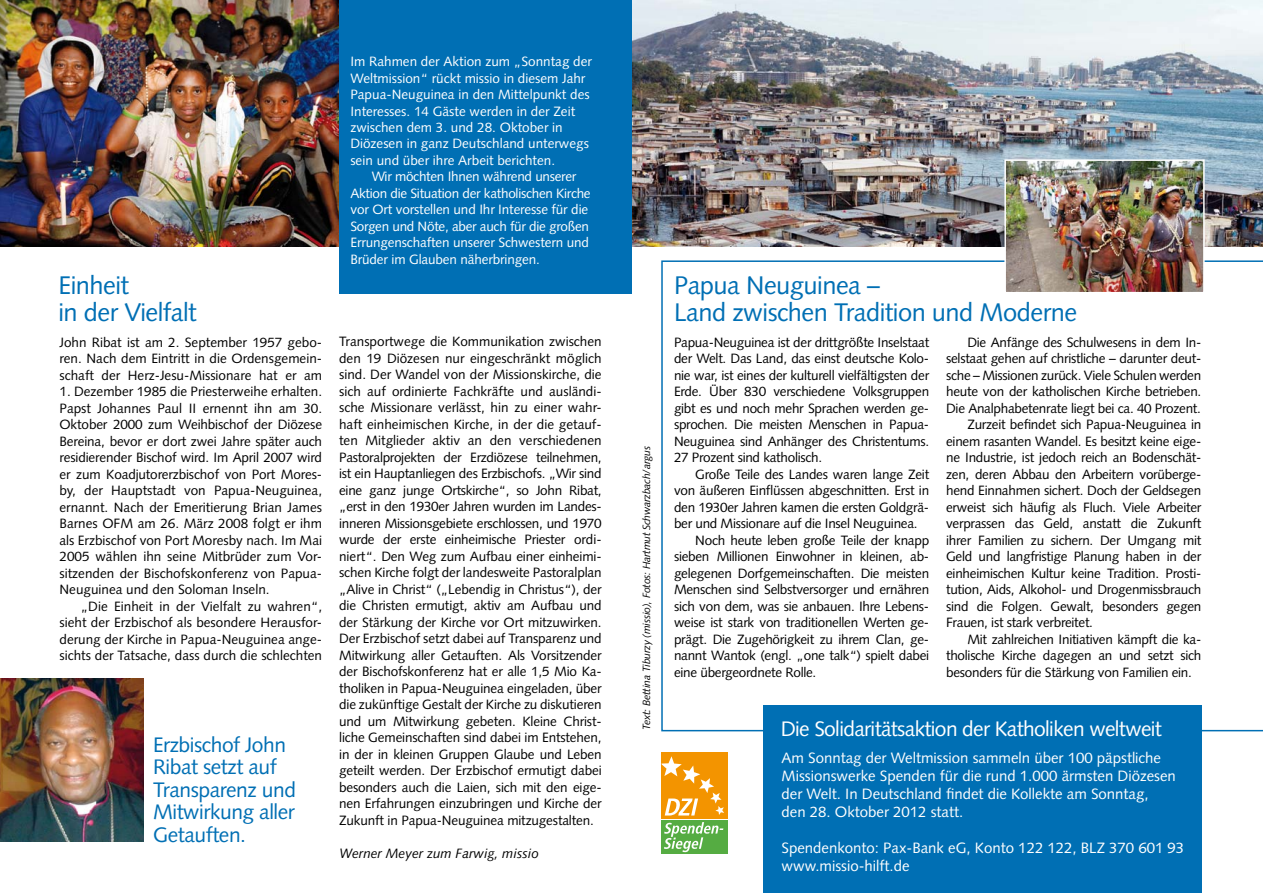
<style>
.page{position:relative;width:1263px;height:893px;background:#fff}
.page>*{position:absolute;margin:0;border:0;box-sizing:border-box;transform-origin:0 0}
.t1{font:25.5px/27px "Syntax";letter-spacing:-.02em;color:#006fb4}
.t2{font:21px/22.5px "Syntax";letter-spacing:-.02em;color:#006fb4}
.t3{font:21px "Syntax";letter-spacing:-.03em;color:#fff}
.t4{font:15px/18px "Syntax";color:#fff}
.t5{font:13.5px/16.5px "Syntax";letter-spacing:-.02em;color:#000;text-align:justify}
.t6{font:13.5px/16.5px "Syntax";color:#fff}
.t7{font:13.5px/16.5px "Syntax";letter-spacing:-.02em;color:#fff}
.t8{font:italic 13.5px "Syntax";color:#000}
.t9{font:italic 10.5px "Syntax";letter-spacing:-.02em;color:#000}
</style>
<div class="page">
<img style="left:0;top:0;width:339px;height:247px">
<svg style="left:661px;top:260px;width:602px;height:471px"></svg>
<img style="left:0;top:679px;width:143px;height:163px">
<img style="left:631px;top:0;width:632px;height:247px">
<div style="left:339px;top:0;width:292px;height:293px;background:#006fb4"></div>
<div style="left:763px;top:706px;width:438px;height:187px;background:#006fb4"></div>
<img style="left:1007px;top:162px;width:195px;height:128px">
<div style="left:1004px;top:159px;width:201px;height:134px;border:2px solid #fff"></div>
<div style="left:661px;top:753px;width:67px;height:66px;background:#f39400"></div>
<div style="left:661px;top:821px;width:67px;height:33px;background:#55ac42"></div>
<svg style="left:664px;top:822px;width:59px;height:30px"></svg>
<svg style="left:661px;top:756px;width:63px;height:59px"></svg>
<h1 class="t1" style="left:58px;top:272px;width:140px">Einheit<br>in der Vielfalt</h1>
<p class="t5" style="left:60px;top:334px;width:264px">John Ribat ist am 2. September 1957 gebo&shy;ren. Nach dem Eintritt in die Ordensgemein&shy;schaft der Herz-Jesu-Missionare hat er am</p>
<p class="t5" style="left:60px;top:383px;width:264px">1. Dezember 1985 die Priesterweihe erhalten.<br>Papst Johannes Paul II ernennt ihn am 30.<br>Oktober 2000 zum Weihbischof der Diözese Bereina, bevor er dort zwei Jahre später auch residierender Bischof wird. Im April 2007 wird er zum Koadjutorerzbischof von Port Mores&shy;by, der Hauptstadt von Papua-Neuguinea, ernannt. Nach der Emeritierung Brian James Barnes OFM am 26. März 2008 folgt er ihm als Erzbischof von Port Moresby nach. Im Mai 2005 wählen ihn seine Mitbrüder zum Vor&shy;sitzenden der Bischofskonferenz von Papua-Neuguinea und den Soloman Inseln.</p>
<p class="t5" style="left:60px;top:598px;width:264px;text-indent:21px">„Die Einheit in der Vielfalt zu wahren“, sieht der Erzbischof als besondere Herausfor&shy;derung der Kirche in Papua-Neuguinea ange&shy;sichts der Tatsache, dass durch die schlechten</p>
<h2 class="t2" style="left:153px;top:733px;width:144px">Erzbischof John<br>Ribat setzt auf<br>Transparenz und<br>Mitwirkung aller<br>Getauften.</h2>
<p class="t6" style="left:350px;top:53px;width:243px">Im Rahmen der Aktion zum „Sonntag der Weltmission“ rückt missio in diesem Jahr Papua-Neuguinea in den Mittelpunkt des Interesses. 14 Gäste werden in der Zeit zwischen dem 3. und 28. Oktober in Diözesen in ganz Deutschland unterwegs sein und über ihre Arbeit berichten.</p>
<p class="t7" style="left:350px;top:169px;width:242px;text-indent:21px">Wir möchten Ihnen während unserer Aktion die Situation der katholischen Kirche vor Ort vorstellen und Ihr Interesse für die Sorgen und Nöte, aber auch für die großen Errungenschaften unserer Schwestern und Brüder im Glauben näherbringen.</p>
<p class="t5" style="left:339px;top:334px;width:264px;text-align:left">Transportwege die Kommunikation zwischen den 19 Diözesen nur eingeschränkt möglich sind. Der Wandel von der Missionskirche, die sich auf ordinierte Fachkräfte und ausländi&shy;sche Missionare verlässt, hin zu einer wahr&shy;haft einheimischen Kirche, in der die getauf&shy;ten Mitglieder aktiv an den verschiedenen Pastoralprojekten der Erzdiözese teilnehmen, ist ein Hauptanliegen des Erzbischofs. „Wir sind eine ganz junge Ortskirche“, so John Ribat, „erst in den 1930er Jahren wurden im Landes&shy;inneren Missionsgebiete erschlossen, und 1970 wurde der erste einheimische Priester ordi&shy;niert“. Den Weg zum Aufbau einer einheimi&shy;schen Kirche folgt der landesweite Pastoralplan „Alive in Christ“ („Lebendig in Christus“), der die Christen ermutigt, aktiv am Aufbau und der Stärkung der Kirche vor Ort mitzuwirken.<br>Der Erzbischof setzt dabei auf Transparenz und Mitwirkung aller Getauften. Als Vorsitzender der Bischofskonferenz hat er alle 1,5 Mio Ka&shy;tholiken in Papua-Neuguinea eingeladen, über die zukünftige Gestalt der Kirche zu diskutieren und um Mitwirkung gebeten. Kleine Christ&shy;liche Gemeinschaften sind dabei im Entstehen, in der in kleinen Gruppen Glaube und Leben geteilt werden. Der Erzbischof ermutigt dabei besonders auch die Laien, sich mit den eige&shy;nen Erfahrungen einzubringen und Kirche der Zukunft in Papua-Neuguinea mitzugestalten.</p>
<p class="t8" style="left:339px;top:845px;width:201px">Werner Meyer zum Farwig, missio</p>
<p class="t9" style="left:640px;top:730px;width:285px;rotate:-90deg">Text: Bettina Tiburzy (missio), Fotos: Hartmut Schwarzbach/argus</p>
<h1 class="t1" style="left:674px;top:272px;width:405px">Papua Neuguinea –<br>Land zwischen Tradition und Moderne</h1>
<p class="t5" style="left:674px;top:334px;width:257px">Papua-Neuguinea ist der drittgrößte Inselstaat der Welt. Das Land, das einst deutsche Kolo&shy;nie war, ist eines der kulturell vielfältigsten der Erde. Über 830 verschiedene Volksgruppen gibt es und noch mehr Sprachen werden ge&shy;sprochen. Die meisten Menschen in Papua-Neuguinea sind Anhänger des Christentums.<br>27 Prozent sind katholisch.</p>
<p class="t5" style="left:695px;top:466px;width:235px">Große Teile des Landes waren lange Zeit</p>
<p class="t5" style="left:674px;top:482px;width:257px">von äußeren Einflüssen abgeschnitten. Erst in</p>
<p class="t5" style="left:674px;top:499px;width:257px">den 1930er Jahren kamen die ersten Goldgrä-</p>
<p class="t5" style="left:674px;top:515px;width:245px">ber und Missionare auf die Insel Neuguinea.</p>
<p class="t5" style="left:695px;top:532px;width:235px">Noch heute leben große Teile der knapp</p>
<p class="t5" style="left:674px;top:548px;width:257px">sieben Millionen Einwohner in kleinen, ab-</p>
<p class="t5" style="left:674px;top:565px;width:257px">gelegenen Dorfgemeinschaften. Die meisten</p>
<p class="t5" style="left:674px;top:581px;width:257px">Menschen sind Selbstversorger und ernähren</p>
<p class="t5" style="left:674px;top:598px;width:257px">sich von dem, was sie anbauen. Ihre Lebens-</p>
<p class="t5" style="left:674px;top:614px;width:257px">weise ist stark von traditionellen Werten ge-</p>
<p class="t5" style="left:674px;top:631px;width:257px">prägt. Die Zugehörigkeit zu ihrem Clan, ge-</p>
<p class="t5" style="left:674px;top:647px;width:257px">nannt Wantok (engl. „one talk“) spielt dabei</p>
<p class="t5" style="left:674px;top:664px;width:144px">eine übergeordnete Rolle.</p>
<p class="t5" style="left:967px;top:334px;width:235px">Die Anfänge des Schulwesens in dem In-</p>
<p class="t5" style="left:946px;top:350px;width:257px">selstaat gehen auf christliche – darunter deut-</p>
<p class="t5" style="left:946px;top:367px;width:257px">sche – Missionen zurück. Viele Schulen werden</p>
<p class="t5" style="left:946px;top:383px;width:257px">heute von der katholischen Kirche betrieben.</p>
<p class="t5" style="left:946px;top:400px;width:256px">Die Analphabetenrate liegt bei ca. 40 Prozent.</p>
<p class="t5" style="left:967px;top:416px;width:235px">Zurzeit befindet sich Papua-Neuguinea in</p>
<p class="t5" style="left:946px;top:433px;width:257px">einem rasanten Wandel. Es besitzt keine eige-</p>
<p class="t5" style="left:946px;top:449px;width:257px">ne Industrie, ist jedoch reich an Bodenschät-</p>
<p class="t5" style="left:946px;top:466px;width:257px">zen, deren Abbau den Arbeitern vorüberge-</p>
<p class="t5" style="left:946px;top:482px;width:257px">hend Einnahmen sichert. Doch der Geldsegen</p>
<p class="t5" style="left:946px;top:499px;width:257px">erweist sich häufig als Fluch. Viele Arbeiter</p>
<p class="t5" style="left:946px;top:515px;width:257px">verprassen das Geld, anstatt die Zukunft</p>
<p class="t5" style="left:946px;top:532px;width:257px">ihrer Familien zu sichern. Der Umgang mit</p>
<p class="t5" style="left:946px;top:548px;width:257px">Geld und langfristige Planung haben in der</p>
<p class="t5" style="left:946px;top:565px;width:257px">einheimischen Kultur keine Tradition. Prosti-</p>
<p class="t5" style="left:946px;top:581px;width:257px">tution, Aids, Alkohol- und Drogenmissbrauch</p>
<p class="t5" style="left:946px;top:598px;width:257px">sind die Folgen. Gewalt, besonders gegen</p>
<p class="t5" style="left:946px;top:614px;width:148px">Frauen, ist stark verbreitet.</p>
<p class="t5" style="left:967px;top:631px;width:235px">Mit zahlreichen Initiativen kämpft die ka-</p>
<p class="t5" style="left:946px;top:647px;width:257px">tholische Kirche dagegen an und setzt sich</p>
<p class="t5" style="left:946px;top:664px;width:247px">besonders für die Stärkung von Familien ein.</p>
<h2 class="t3" style="left:781px;top:717px;width:383px">Die Solidaritätsaktion der Katholiken weltweit</h2>
<p class="t4" style="left:781px;top:749px;width:396px">Am Sonntag der Weltmission sammeln über 100 päpstliche Missionswerke Spenden für die rund 1.000 ärmsten Diözesen der Welt. In Deutschland findet die Kollekte am Sonntag, den 28. Oktober 2012 statt.</p>
<p class="t4" style="left:781px;top:839px;width:404px">Spendenkonto: Pax-Bank eG, Konto 122 122, BLZ 370 601 93 www.missio-hilft.de</p>
</div>
